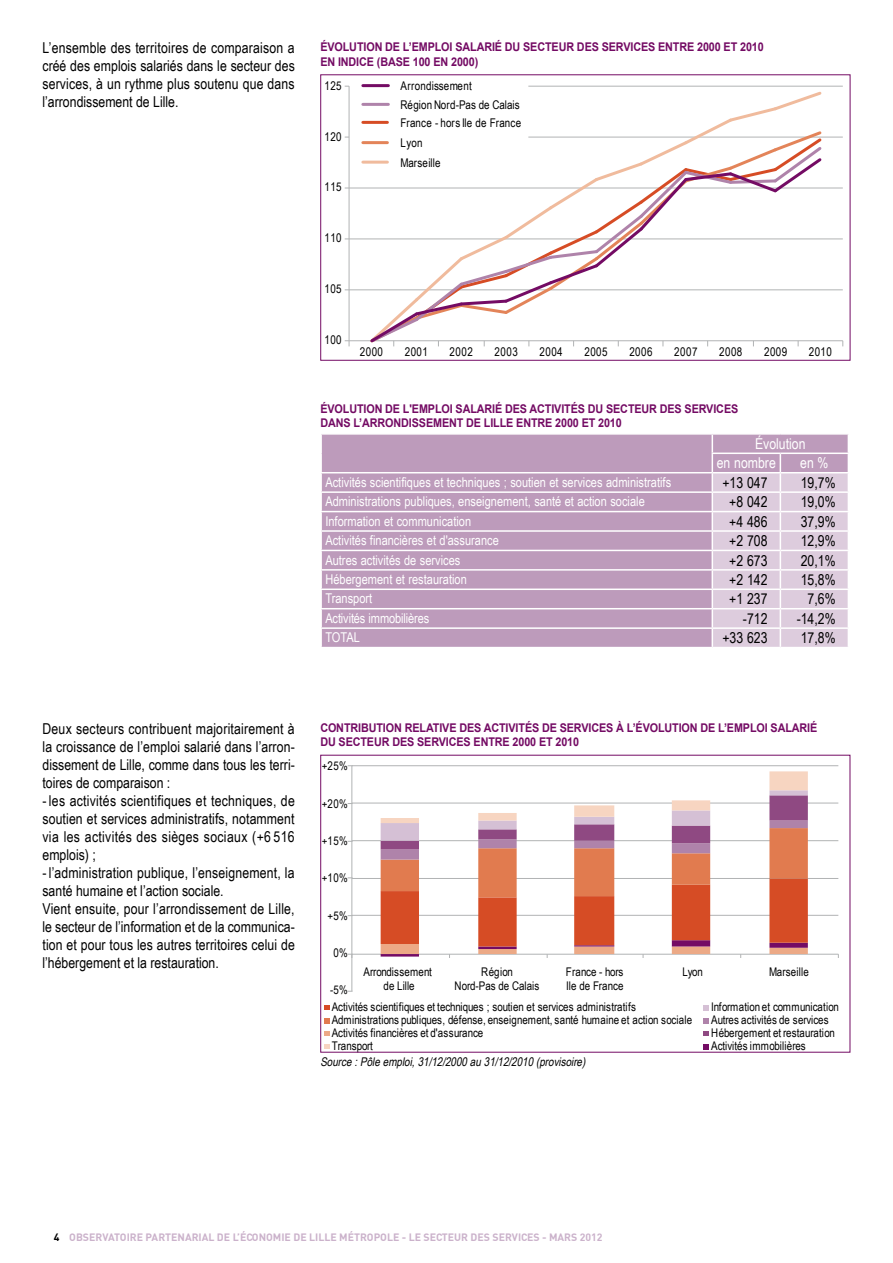
<style>
.page{position:relative;width:893px;height:1263px;background:#fff}
.page>*{position:absolute;margin:0;border:0;box-sizing:border-box;transform-origin:0 0}
.t1{font:15px/18px "Arial Narrow";color:#000;text-align:justify}
.t2{font:15px/19.5px "Arial Narrow";color:#fff}
.t3{font:13.5px "Arial Narrow";color:#fff}
.t4{font:12px/13px "Arial Narrow";color:#000}
.t5{font:700 12px/14.4px "Arial";letter-spacing:-.01em;color:#740b64;scale:.9 1}
.t6{font:italic 12px "Arial Narrow";color:#000}
.t7{font:12px "Arial Narrow";letter-spacing:.02em;color:#000}
.t8{font:700 10.5px "DIN";color:#cbb2cb}
.s1{color:#000}
</style>
<div class="page">
<hr style="left:528px;top:86px;width:315px;height:1px;background:#b1b3b4">
<hr style="left:528px;top:137px;width:315px;height:1px;background:#b1b3b4">
<hr style="left:349px;top:188px;width:494px;height:1px;background:#b1b3b4">
<hr style="left:349px;top:239px;width:494px;height:1px;background:#b1b3b4">
<hr style="left:349px;top:289px;width:494px;height:1px;background:#b1b3b4">
<hr style="left:349px;top:86px;width:1px;height:255px;background:#b1b3b4">
<svg style="left:345px;top:340px;width:5px;height:6px"></svg>
<hr style="left:349px;top:340px;width:494px;height:1px;background:#b1b3b4">
<svg style="left:368px;top:91px;width:456px;height:255px"></svg>
<hr style="left:363px;top:84px;width:25px;height:3px;background:#740b64">
<hr style="left:363px;top:103px;width:25px;height:3px;background:#af83aa">
<hr style="left:363px;top:121px;width:24px;height:3px;background:#d64c25">
<hr style="left:363px;top:141px;width:24px;height:3px;background:#e38459">
<hr style="left:363px;top:161px;width:24px;height:3px;background:#f0bb9d">
<div style="left:320px;top:74px;width:530px;height:287px;border:1px solid #740b64"></div>
<hr style="left:351px;top:766px;width:1px;height:225px;background:#b1b3b4">
<hr style="left:352px;top:954px;width:486px;height:1px;background:#b1b3b4">
<hr style="left:352px;top:915px;width:486px;height:1px;background:#b1b3b4">
<hr style="left:352px;top:878px;width:486px;height:1px;background:#b1b3b4">
<hr style="left:352px;top:840px;width:486px;height:1px;background:#b1b3b4">
<hr style="left:352px;top:803px;width:486px;height:1px;background:#b1b3b4">
<hr style="left:352px;top:765px;width:486px;height:1px;background:#b1b3b4">
<svg style="left:381px;top:771px;width:427px;height:187px"></svg>
<svg style="left:324px;top:1005px;width:5px;height:5px"></svg>
<svg style="left:324px;top:1018px;width:5px;height:5px"></svg>
<svg style="left:324px;top:1031px;width:5px;height:5px"></svg>
<svg style="left:324px;top:1044px;width:5px;height:5px"></svg>
<svg style="left:703px;top:1005px;width:6px;height:5px"></svg>
<svg style="left:703px;top:1018px;width:6px;height:5px"></svg>
<svg style="left:703px;top:1031px;width:6px;height:5px"></svg>
<svg style="left:703px;top:1044px;width:6px;height:6px"></svg>
<div style="left:322px;top:435px;width:390px;height:212px;background:#bd9bbb"></div>
<hr style="left:320px;top:472px;width:392px;height:1px;background:#fff">
<hr style="left:320px;top:491px;width:392px;height:2px;background:#fff">
<hr style="left:320px;top:511px;width:392px;height:1px;background:#fff">
<hr style="left:320px;top:530px;width:392px;height:2px;background:#fff">
<hr style="left:320px;top:550px;width:392px;height:1px;background:#fff">
<hr style="left:320px;top:569px;width:392px;height:2px;background:#fff">
<hr style="left:320px;top:588px;width:392px;height:2px;background:#fff">
<hr style="left:320px;top:608px;width:392px;height:1px;background:#fff">
<hr style="left:320px;top:627px;width:392px;height:2px;background:#fff">
<svg style="left:321px;top:435px;width:1px;height:212px"></svg>
<svg style="left:712px;top:435px;width:137px;height:212px;background:#dbc8da"></svg>
<p class="t1" style="left:43px;top:39px;width:254px">L’ensemble des territoires de comparaison a créé des emplois salariés dans le secteur des services, à un rythme plus soutenu que dans l’arrondissement de Lille.</p>
<p class="t5" style="left:320px;top:40px;width:235px">ÉVOLUTION DE L’EMPLOI SALARIÉ DU SECTE</p>
<p class="t5" style="left:559px;top:40px;width:29px">UR DES</p>
<p class="t5" style="left:602px;top:40px;width:40px">SERVICES</p>
<p class="t5" style="left:658px;top:40px;width:26px">ENTRE</p>
<p class="t5" style="left:697px;top:40px;width:76px">2000 ET 2010</p>
<p class="t5" style="left:320px;top:55px;width:40px">EN INDICE</p>
<p class="t5" style="left:377px;top:55px;width:13px">(BASE</p>
<p class="t5" style="left:413px;top:55px;width:74px">100 EN 2000)</p>
<p class="t4" style="left:325px;top:79px;width:19px">125</p>
<p class="t4" style="left:325px;top:129px;width:19px">120</p>
<p class="t4" style="left:325px;top:180px;width:19px">115</p>
<p class="t4" style="left:325px;top:231px;width:19px">110</p>
<p class="t4" style="left:325px;top:282px;width:19px">105</p>
<p class="t4" style="left:325px;top:332px;width:19px">100</p>
<p class="t4" style="left:401px;top:76px;width:122px;line-height:18.3px">Arrondissement<br>Région Nord-Pas de Calais<br>France - hors Ile de France</p>
<p class="t4" style="left:401px;top:133px;width:41px;line-height:19.5px">Lyon<br>Marseille</p>
<p class="t4" style="left:360px;top:345px;width:25px">2000</p>
<p class="t4" style="left:405px;top:345px;width:25px">2001</p>
<p class="t4" style="left:450px;top:345px;width:25px">2002</p>
<p class="t4" style="left:495px;top:345px;width:25px">2003</p>
<p class="t4" style="left:539px;top:345px;width:25px">2004</p>
<p class="t4" style="left:584px;top:345px;width:25px">2005</p>
<p class="t4" style="left:629px;top:345px;width:25px">2006</p>
<p class="t4" style="left:674px;top:345px;width:25px">2007</p>
<p class="t4" style="left:719px;top:345px;width:25px">2008</p>
<p class="t4" style="left:764px;top:345px;width:25px">2009</p>
<p class="t4" style="left:809px;top:345px;width:25px">2010</p>
<p class="t5" style="left:320px;top:402px;width:466px;text-indent:129px">I SALARIÉ DES ACTIVITÉS DU SECTEUR DES SERVICES<br>DANS L’ARRON DISSEMENT DE LILLE ENTRE 2000 ET 2010</p>
<p class="t2" style="left:717px;top:433px;width:90px;text-indent:38px">Évolution en nombre</p>
<p class="t5" style="left:320px;top:402px;width:17px">ÉVOLU</p>
<p class="t5" style="left:357px;top:402px;width:79px">TION DE L'EMPLO</p>
<p class="t2" style="left:800px;top:453px;width:30px">en %</p>
<p class="t3" style="left:325px;top:472px;width:347px">Activités scientifiques et techniques ; soutien et services administratifs</p>
<p class="t1" style="left:722px;top:473px;width:47px">+13 047</p>
<p class="t1" style="left:801px;top:473px;width:36px">19,7%</p>
<p class="t3" style="left:325px;top:492px;width:321px">Administrations publiques, enseignement, santé et action sociale</p>
<p class="t1" style="left:729px;top:492px;width:40px">+8 042</p>
<p class="t1" style="left:801px;top:492px;width:36px">19,0%</p>
<p class="t3" style="left:325px;top:511px;width:147px">Information et communication</p>
<p class="t1" style="left:729px;top:512px;width:40px">+4 486</p>
<p class="t1" style="left:801px;top:512px;width:36px">37,9%</p>
<p class="t3" style="left:325px;top:530px;width:175px">Activités financières et d'assurance</p>
<p class="t1" style="left:729px;top:531px;width:40px">+2 708</p>
<p class="t1" style="left:801px;top:531px;width:36px">12,9%</p>
<p class="t3" style="left:325px;top:550px;width:137px">Autres activités de services</p>
<p class="t1" style="left:729px;top:551px;width:40px">+2 673</p>
<p class="t1" style="left:801px;top:551px;width:36px">20,1%</p>
<p class="t3" style="left:325px;top:569px;width:143px">Hébergement et restauration</p>
<p class="t1" style="left:729px;top:570px;width:40px">+2 142</p>
<p class="t1" style="left:801px;top:570px;width:36px">15,8%</p>
<p class="t3" style="left:325px;top:589px;width:48px">Transport</p>
<p class="t1" style="left:729px;top:590px;width:40px">+1 237</p>
<p class="t1" style="left:808px;top:590px;width:30px">7,6%</p>
<p class="t3" style="left:325px;top:608px;width:105px">Activités immobilières</p>
<p class="t1" style="left:743px;top:609px;width:26px">-712</p>
<p class="t1" style="left:797px;top:609px;width:40px">-14,2%</p>
<p class="t3" style="left:325px;top:627px;width:36px">TOTAL</p>
<p class="t1" style="left:722px;top:628px;width:47px">+33 623</p>
<p class="t1" style="left:801px;top:628px;width:36px">17,8%</p>
<p class="t1" style="left:43px;top:719px;width:254px">Deux secteurs contribuent majoritairement à la croissance de l’emploi salarié dans l’arron&shy;dissement de Lille, comme dans tous les terri&shy;toires de comparaison :</p>
<p class="t1" style="left:43px;top:791px;width:254px">- les activités scientifiques et techniques, de soutien et services administratifs, notamment via les activités des sièges sociaux (+6 516 emplois) ;</p>
<p class="t1" style="left:43px;top:863px;width:254px;text-align:left">- l’administration publique, l’enseignement, la santé humaine et l’action sociale.<br>Vient ensuite, pour l’arrondissement de Lille, le secteur de l’information et de la communica&shy;tion et pour tous les autres territoires celui de l’hébergement et la restauration.</p>
<p class="t5" style="left:320px;top:721px;width:35px">CONTRIB</p>
<p class="t5" style="left:369px;top:721px;width:110px">UTION RELATIVE DES</p>
<p class="t5" style="left:484px;top:721px;width:8px">ACTI</p>
<p class="t5" style="left:508px;top:721px;width:16px">VITÉS</p>
<p class="t5" style="left:542px;top:721px;width:60px">DESERVICES</p>
<p class="t5" style="left:616px;top:721px;width:141px">À L’ÉVOLUTION DE L’EMPLO</p>
<p class="t5" style="left:765px;top:721px;width:58px">I SALARIÉ</p>
<p class="t5" style="left:320px;top:735px;width:30px">DU SECTE</p>
<p class="t5" style="left:374px;top:735px;width:136px">UR DES SERVICES ENTRE</p>
<p class="t5" style="left:513px;top:735px;width:76px">2000 ET 2010</p>
<p class="t4" style="left:322px;top:759px;width:28px">+25%</p>
<p class="t4" style="left:322px;top:796px;width:28px">+20%</p>
<p class="t4" style="left:322px;top:834px;width:28px">+15%</p>
<p class="t4" style="left:322px;top:871px;width:28px">+10%</p>
<p class="t4" style="left:328px;top:908px;width:22px">+5%</p>
<p class="t4" style="left:333px;top:945px;width:16px">0%</p>
<p class="t4" style="left:330px;top:983px;width:19px">-5%</p>
<p class="t4" style="left:364px;top:964px;width:70px;line-height:14.2px;text-align:center">Arrondissement de Lille</p>
<p class="t4" style="left:455px;top:964px;width:86px;line-height:14.2px;text-align:center">Région<br>Nord-Pas de Calais</p>
<p class="t4" style="left:566px;top:964px;width:59px;line-height:14.2px">France - hors<br>Ile de France</p>
<p class="t4" style="left:682px;top:964px;width:22px">Lyon</p>
<p class="t7" style="left:769px;top:963px;width:41px">Marseille</p>
<p class="t4" style="left:332px;top:1000px;width:362px">Activités scientifiques et techniques ; soutien et services administratifs Administrations publiques, défense, enseignement, santé humaine et action sociale Activités financières et d'assurance<br>Transport</p>
<p class="t4" style="left:711px;top:1000px;width:129px">Information et communication<br>Autres activités de services<br>Hébergement et restauration<br>Activités immobilières</p>
<p class="t6" style="left:320px;top:1053px;width:269px">Source:Pôleemploi,31/12/2000au31/12/2010(provisoire)</p>
<p class="t8" style="left:54px;top:1230px;width:23px"><span class="s1">4</span> OBSERVATOIRE</p>
<p class="t8" style="left:146px;top:1230px;width:8px">PARTENARIAL</p>
<p class="t8" style="left:217px;top:1230px;width:37px">DE L’ÉCONOMIE</p>
<p class="t8" style="left:293px;top:1230px;width:22px">DE LILLE</p>
<p class="t8" style="left:339px;top:1230px;width:23px">MÉTROPOLE</p>
<p class="t8" style="left:402px;top:1230px;width:30px">- LE SECTEUR</p>
<p class="t8" style="left:471px;top:1230px;width:8px">DES</p>
<p class="t8" style="left:492px;top:1230px;width:7px">SERVICES</p>
<p class="t8" style="left:542px;top:1230px;width:15px">- MARS</p>
<p class="t8" style="left:580px;top:1230px;width:24px">2012</p>
</div>
